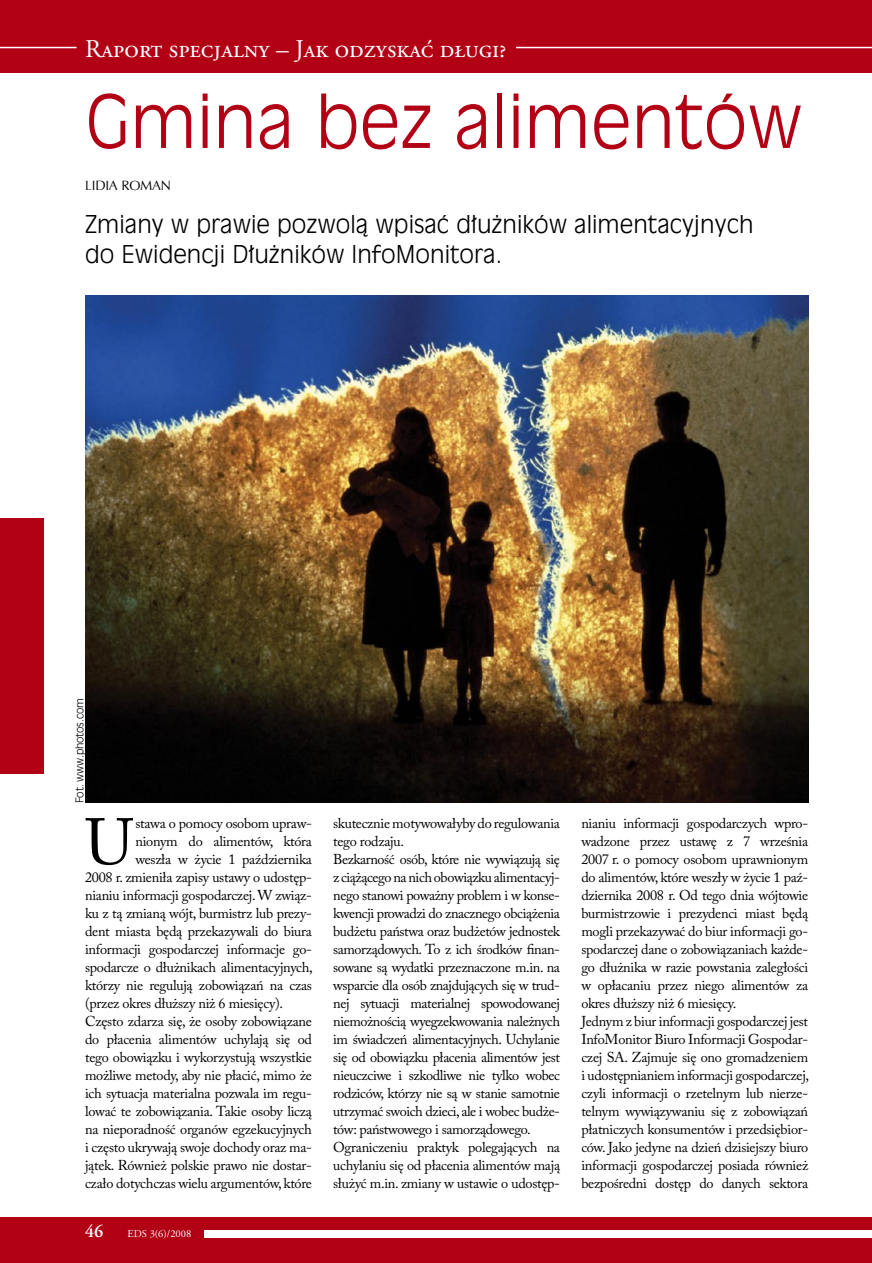
<style>
.page{position:relative;width:872px;height:1263px;background:#fff}
.page>*{position:absolute;margin:0;border:0;box-sizing:border-box;transform-origin:0 0}
.t1{font:72px "Incised 901 Lt EU";color:#b20014}
.t2{font:64.95px "Adobe Caslon Pro";color:#000}
.t3{font:25.5px "Adobe Garamond Pro";color:#fff}
.t4{font:24px/30px "Incised 901 Lt EU";color:#000}
.t5{font:600 18px "Adobe Garamond Pro";color:#fff}
.t6{font:14.25px/18px "Adobe Caslon Pro";letter-spacing:-.02em;color:#000}
.t7{font:13.5px "Zapf Humnst EU";color:#000}
.t8{font:10.5px "Incised 901 Lt EU";letter-spacing:-.02em;color:#000}
.t9{font:10.5px "Adobe Garamond Pro";color:#fff}
</style>
<div class="page">
<div style="left:0;top:1217px;width:872px;height:46px;background:#b20014"></div>
<div style="left:0;top:0;width:872px;height:73px;background:#b20014"></div>
<hr style="left:0;top:47px;width:77px;height:1px;background:#fff">
<div style="left:204px;top:1230px;width:668px;height:7px;background:#fff"></div>
<hr style="left:516px;top:47px;width:356px;height:1px;background:#fff">
<div style="left:0;top:518px;width:44px;height:255px;background:#b20014"></div>
<img style="left:85px;top:296px;width:723px;height:506px">
<p class="t3" style="left:85px;top:33px;width:423px">Raport specjalny – Jak odzyskać długi?</p>
<p class="t1" style="left:85px;top:79px;width:719px">Gmina bez alimentów</p>
<p class="t7" style="left:85px;top:177px;width:87px">LIDIA ROMAN</p>
<p class="t4" style="left:85px;top:209px;width:670px">Zmiany w prawie pozwolą wpisać dłużników alimentacyjnych do Ewidencji Dłużników InfoMonitora.</p>
<p class="t8" style="left:73px;top:802px;width:106px;rotate:-90deg">Fot. www.photos.com</p>
<p class="t2" style="left:85px;top:804px;width:50px">U</p>
<p class="t6" style="left:135px;top:814px;width:178px">stawa o pomocy osobom upraw-</p>
<p class="t6" style="left:135px;top:832px;width:178px">nionym do alimentów, która</p>
<p class="t6" style="left:135px;top:850px;width:178px">weszła w życie 1 października</p>
<p class="t6" style="left:85px;top:868px;width:228px">2008 r. zmieniła zapisy ustawy o udostęp-</p>
<p class="t6" style="left:85px;top:886px;width:228px">nianiu informacji gospodarczej. W związ-</p>
<p class="t6" style="left:85px;top:904px;width:228px">ku z tą zmianą wójt, burmistrz lub prezy-</p>
<p class="t6" style="left:85px;top:922px;width:228px">dent miasta będą przekazywali do biura</p>
<p class="t6" style="left:85px;top:940px;width:228px">informacji gospodarczej informacje go-</p>
<p class="t6" style="left:85px;top:958px;width:229px">spodarcze o dłużnikach alimentacyjnych,</p>
<p class="t6" style="left:85px;top:976px;width:228px">którzy nie regulują zobowiązań na czas</p>
<p class="t6" style="left:85px;top:994px;width:199px">(przez okres dłuższy niż 6 miesięcy).</p>
<p class="t6" style="left:85px;top:1012px;width:228px">Często zdarza się, że osoby zobowiązane</p>
<p class="t6" style="left:85px;top:1030px;width:228px">do płacenia alimentów uchylają się od</p>
<p class="t6" style="left:85px;top:1048px;width:228px">tego obowiązku i wykorzystują wszystkie</p>
<p class="t6" style="left:85px;top:1066px;width:228px">możliwe metody, aby nie płacić, mimo że</p>
<p class="t6" style="left:85px;top:1084px;width:228px">ich sytuacja materialna pozwala im regu-</p>
<p class="t6" style="left:85px;top:1102px;width:228px">lować te zobowiązania. Takie osoby liczą</p>
<p class="t6" style="left:85px;top:1120px;width:228px">na nieporadność organów egzekucyjnych</p>
<p class="t6" style="left:85px;top:1138px;width:228px">i często ukrywają swoje dochody oraz ma-</p>
<p class="t6" style="left:85px;top:1156px;width:228px">jątek. Również polskie prawo nie dostar-</p>
<p class="t6" style="left:85px;top:1174px;width:228px">czało dotychczas wielu argumentów, które</p>
<p class="t5" style="left:85px;top:1221px;width:20px">46</p>
<p class="t9" style="left:128px;top:1228px;width:65px">EDS 3(6)/2008</p>
<p class="t6" style="left:333px;top:814px;width:228px">skutecznie motywowałyby do regulowania tego rodzaju.<br>Bezkarność osób, które nie wywiązują się z ciążącego na nich obowiązku alimentacyj&shy;nego stanowi poważny problem i w konse&shy;kwencji prowadzi do znacznego obciążenia budżetu państwa oraz budżetów jednostek samorządowych. To z ich środków finan&shy;sowane są wydatki przeznaczone m.in. na wsparcie dla osób znajdujących się w trud&shy;nej sytuacji materialnej spowodowanej niemożnością wyegzekwowania należnych im świadczeń alimentacyjnych. Uchylanie się od obowiązku płacenia alimentów jest nieuczciwe i szkodliwe nie tylko wobec rodziców, którzy nie są w stanie samotnie utrzymać swoich dzieci, ale i wobec budże&shy;tów: państwowego i samorządowego.<br>Ograniczeniu praktyk polegających na uchylaniu się od płacenia alimentów mają służyć m.in. zmiany w ustawie o udostęp-</p>
<p class="t6" style="left:581px;top:814px;width:229px">nianiu informacji gospodarczych wpro&shy;wadzone przez ustawę z 7 września 2007 r. o pomocy osobom uprawnionym do alimentów, które weszły w życie 1 paź&shy;dziernika 2008 r. Od tego dnia wójtowie burmistrzowie i prezydenci miast będą mogli przekazywać do biur informacji go&shy;spodarczej dane o zobowiązaniach każde&shy;go dłużnika w razie powstania zaległości w opłacaniu przez niego alimentów za okres dłuższy niż 6 miesięcy.<br>Jednym z biur informacji gospodarczej jest InfoMonitor Biuro Informacji Gospodar&shy;czej SA. Zajmuje się ono gromadzeniem i udostępnianiem informacji gospodarczej, czyli informacji o rzetelnym lub nierze&shy;telnym wywiązywaniu się z zobowiązań płatniczych konsumentów i przedsiębior&shy;ców. Jako jedyne na dzień dzisiejszy biuro informacji gospodarczej posiada również bezpośredni dostęp do danych sektora</p>
</div>
